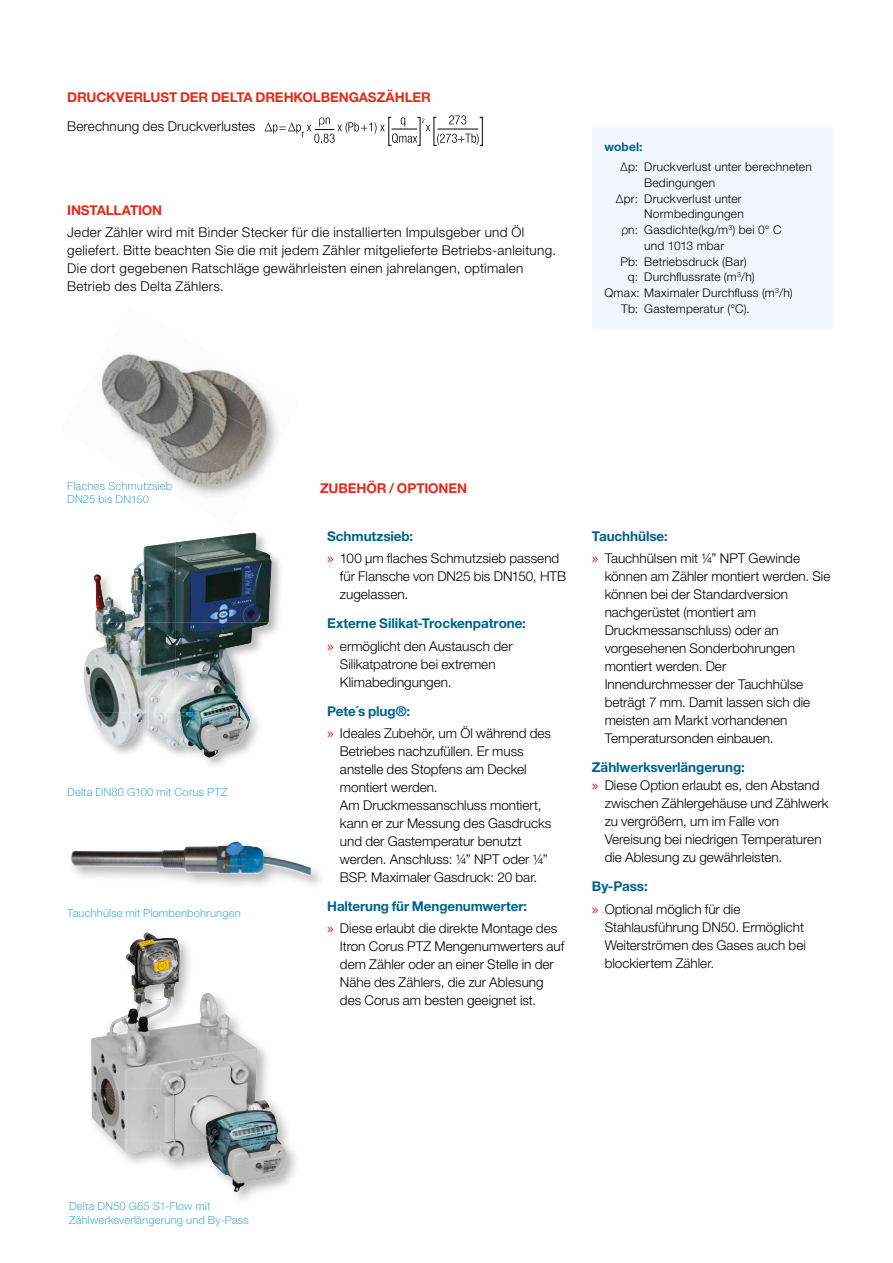
<style>
.page{position:relative;width:893px;height:1263px;background:#fff}
.page>*{position:absolute;margin:0;border:0;box-sizing:border-box;transform-origin:0 0}
.t1{font:300 13.5px/18px "Helvetica Neue LT Std";color:#000}
.t2{font:300 13.5px/18px "Helvetica Neue LT Std";letter-spacing:.025em;color:#000}
.t3{font:700 13.5px/22.2px "Helvetica Neue LT Std";letter-spacing:-.005em;color:#00628b}
.t4{font:700 13.5px "Helvetica Neue LT Std";letter-spacing:-.01em;color:#e52a1b}
.t5{font:300 12px "Helvetica Neue LT Std";letter-spacing:.02em;color:#000}
.t6{font:700 12px "Helvetica Neue LT Std";letter-spacing:.01em;color:#00628b}
.t7{font:300 11.25px/13.5px "Helvetica Neue LT Std";letter-spacing:.01em;color:#49aedf}
.s1{font-weight:700;color:#00628b}
.s2{font-family:"Lucida Grande";font-weight:400;color:#e52a1b}
.s3{font-weight:300;color:#000}
</style>
<div class="page">
<img style="left:83px;top:554px;width:198px;height:212px">
<img style="left:94px;top:542px;width:81px;height:80px">
<img style="left:175px;top:532px;width:97px;height:90px">
<img style="left:84px;top:622px;width:185px;height:91px">
<img style="left:91px;top:713px;width:159px;height:45px">
<img style="left:71px;top:841px;width:240px;height:35px">
<div style="left:592px;top:127px;width:241px;height:201px;background:#f1f6fc"></div>
<svg style="left:622px;top:228px;width:6px;height:8px"></svg>
<svg style="left:264px;top:115px;width:219px;height:31px"></svg>
<img style="left:89px;top:1202px;width:121px;height:3px">
<img style="left:126px;top:932px;width:54px;height:52px">
<img style="left:106px;top:984px;width:132px;height:51px">
<img style="left:91px;top:1035px;width:187px;height:105px">
<img style="left:114px;top:1140px;width:172px;height:52px">
<img style="left:100px;top:482px;width:45px;height:8px">
<img style="left:100px;top:495px;width:45px;height:5px">
<img style="left:192px;top:369px;width:71px;height:27px">
<img style="left:101px;top:354px;width:91px;height:45px">
<img style="left:168px;top:396px;width:109px;height:85px">
<img style="left:105px;top:399px;width:64px;height:45px">
<img style="left:145px;top:437px;width:109px;height:63px">
<img style="left:151px;top:482px;width:21px;height:8px">
<p class="t4" style="left:67px;top:89px;width:365px">DRUCKVERLUST DER DELTA DREHKOLBENGASZÄHLER</p>
<p class="t1" style="left:67px;top:117px;width:190px">Berechnung des Druckverlustes</p>
<p class="t4" style="left:67px;top:202px;width:97px">INSTALLATION</p>
<p class="t2" style="left:67px;top:223px;width:490px">Jeder Zähler wird mit Binder Stecker für die installierten Impulsgeber und Öl geliefert. Bitte beachten Sie die mit jedem Zähler mitgelieferte Betriebs-anleitung.<br>Die dort gegebenen Ratschläge gewährleisten einen jahrelangen, optimalen Betrieb des Delta Zählers.</p>
<p class="t6" style="left:604px;top:139px;width:40px">wobel:</p>
<p class="t5" style="left:620px;top:160px;width:193px">∆p: Druckverlust unter berechneten</p>
<p class="t5" style="left:644px;top:175px;width:73px">Bedingungen</p>
<p class="t5" style="left:616px;top:191px;width:127px">∆pr: Druckverlust unter</p>
<p class="t5" style="left:644px;top:207px;width:101px">Normbedingungen</p>
<p class="t5" style="left:628px;top:223px;width:155px">n: Gasdichte(kg/m<sup>3</sup>) bei 0° C</p>
<p class="t5" style="left:644px;top:238px;width:82px">und 1013 mbar</p>
<p class="t5" style="left:620px;top:254px;width:128px">Pb: Betriebsdruck (Bar)</p>
<p class="t5" style="left:628px;top:270px;width:128px">q: Durchflussrate (m<sup>3</sup>/h)</p>
<p class="t5" style="left:604px;top:286px;width:190px">Qmax: Maximaler Durchfluss (m<sup>3</sup>/h)</p>
<p class="t5" style="left:621px;top:301px;width:130px">Tb: Gastemperatur (°C).</p>
<p class="t7" style="left:67px;top:492px;width:83px">DN25 bis DN150</p>
<p class="t7" style="left:67px;top:785px;width:162px">Delta DN80 G100 mit Corus PTZ</p>
<p class="t7" style="left:67px;top:906px;width:175px">Tauchhülse mit Plombenbohrungen</p>
<p class="t4" style="left:320px;top:480px;width:149px">ZUBEHÖR / OPTIONEN</p>
<p class="t1" style="left:327px;top:525px;width:234px;line-height:22.2px"><span class="s1">Schmutzsieb:<br></span><span class="s2">»</span> 100 µm flaches Schmutzsieb passend</p>
<p class="t1" style="left:340px;top:567px;width:228px">für Flansche von DN25 bis DN150, HTB zugelassen.</p>
<p class="t3" style="left:327px;top:612px;width:200px">Externe Silikat-Trockenpatrone: <span class="s2">»</span> <span class="s3">ermöglicht den Austausch der</span></p>
<p class="t1" style="left:340px;top:654px;width:157px">Silikatpatrone bei extremen<br>Klimabedingungen.</p>
<p class="t1" style="left:327px;top:699px;width:225px;line-height:22.2px"><span class="s1">Pete´s plug®:<br></span><span class="s2">»</span> Ideales Zubehör, um Öl während des</p>
<p class="t1" style="left:340px;top:742px;width:213px">Betriebes nachzufüllen. Er muss anstelle des Stopfens am Deckel montiert werden.<br>Am Druckmessanschluss montiert, kann er zur Messung des Gasdrucks und der Gastemperatur benutzt werden. Anschluss: ¼” NPT oder ¼”<br>BSP. Maximaler Gasdruck: 20 bar.</p>
<p class="t1" style="left:327px;top:895px;width:232px;line-height:22.2px"><span class="s1">Halterung für Mengenumwerter:<br></span><span class="s2">»</span> Diese erlaubt die direkte Montage des</p>
<p class="t1" style="left:340px;top:937px;width:226px">Itron Corus PTZ Mengenumwerters auf dem Zähler oder an einer Stelle in der Nähe des Zählers, die zur Ablesung des Corus am besten geeignet ist.</p>
<p class="t1" style="left:592px;top:525px;width:210px;line-height:22.2px"><span class="s1">Tauchhülse:<br></span><span class="s2">»</span> Tauchhülsen mit ¼” NPT Gewinde</p>
<p class="t1" style="left:605px;top:567px;width:227px">können am Zähler montiert werden. Sie können bei der Standardversion nachgerüstet (montiert am<br>Druckmessanschluss) oder an vorgesehenen Sonderbohrungen montiert werden. Der<br>Innendurchmesser der Tauchhülse beträgt 7 mm. Damit lassen sich die meisten am Markt vorhandenen<br>Temperatursonden einbauen.</p>
<p class="t3" style="left:592px;top:756px;width:154px">Zählwerksverlängerung:</p>
<p class="t1" style="left:592px;top:776px;width:229px"><span class="s2">»</span> Diese Option erlaubt es, den Abstand</p>
<p class="t1" style="left:605px;top:794px;width:225px">zwischen Zählergehäuse und Zählwerk</p>
<p class="t1" style="left:605px;top:812px;width:176px">zu vergrößern, um im Falle von</p>
<p class="t1" style="left:605px;top:830px;width:218px">Vereisung bei niedrigen Temperaturen</p>
<p class="t1" style="left:605px;top:848px;width:179px">die Ablesung zu gewährleisten.</p>
<p class="t1" style="left:592px;top:875px;width:150px;line-height:22.2px"><span class="s1">By-Pass:<br></span><span class="s2">»</span> Optional möglich für die</p>
<p class="t1" style="left:605px;top:917px;width:203px">Stahlausführung DN50. Ermöglicht<br>Weiterströmen des Gases auch bei blockiertem Zähler.</p>
<p class="t7" style="left:69px;top:1199px;width:181px">Delta DN50 G65 S1-Flow mit<br>Zählwerksverlängerung und By-Pass</p>
</div>
